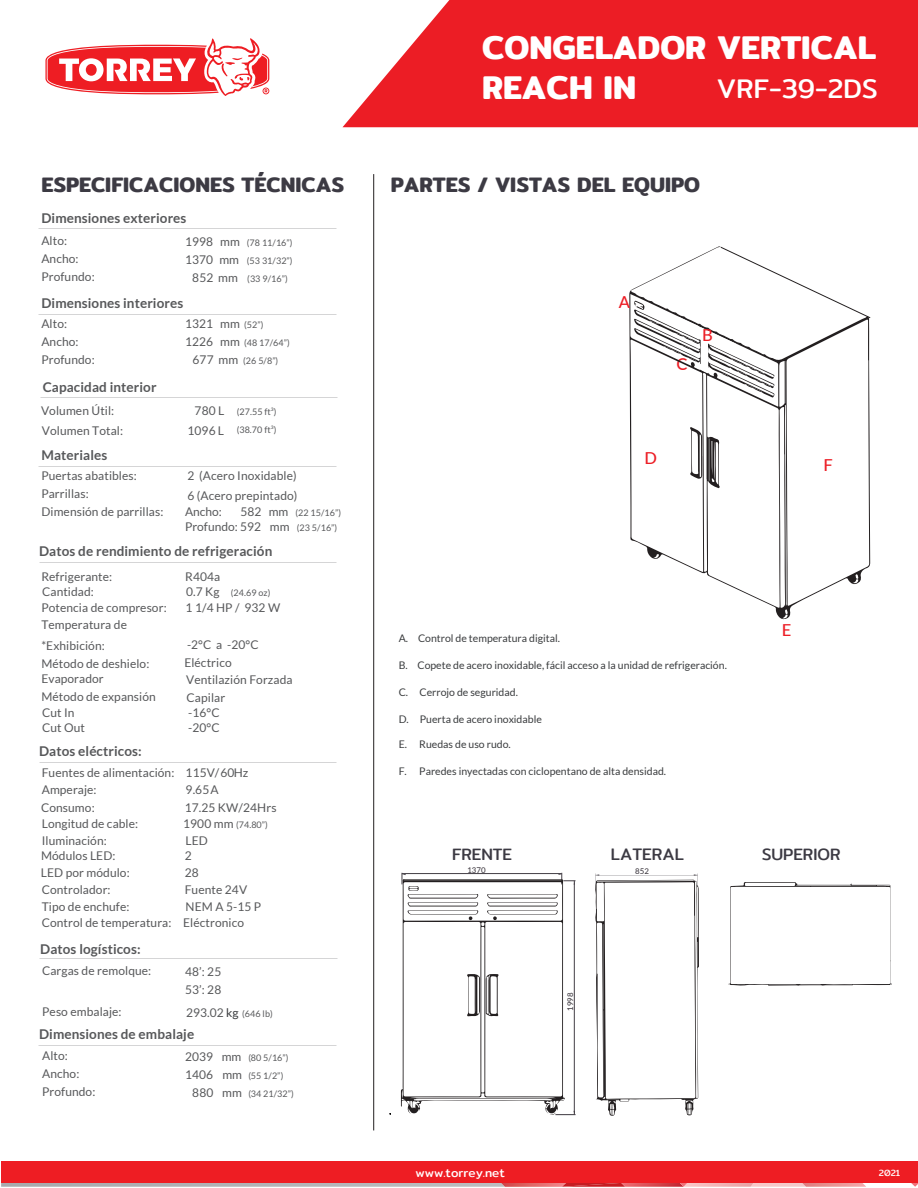
<style>
.page{position:relative;width:918px;height:1188px;background:#fff}
.page>*{position:absolute;margin:0;border:0;box-sizing:border-box;transform-origin:0 0}
.t1{font:600 33px/39.6px "Mitr";color:#fff}
.t2{font:27px "Mitr";color:#fff}
.t3{font:600 21px "Mitr";color:#3c3a43}
.t4{font:16.8px "Mitr";color:#3c3a43}
.t5{font:16.5px "Mitr";color:#3c3a43}
.t6{font:500 16.5px "Lato";color:#ec1d25}
.t7{font:700 13.5px "Lato";letter-spacing:.005em;color:#57585a}
.t8{font:12px/18px "Lato";letter-spacing:.01em;color:#57585a}
.t9{font:12px "Mitr";color:#fff}
.t10{font:10.5px "Lato";color:#3a3c3e}
.t11{font:9px/18px "Lato";letter-spacing:.01em;color:#57585a}
.t12{font:9px "Mitr";color:#fff}
.t13{font:500 7.95px "Lato";color:#433e45}
.s1{font-size:12px}
.s2{font-size:9px}
.s3{font-size:12px;color:#3a3c3e}
</style>
<div class="page">
<svg style="left:343px;top:0;width:575px;height:127px;background:#ed3139"></svg>
<svg style="left:911px;top:1183px;width:7px;height:4px"></svg>
<svg style="left:1px;top:1183px;width:865px;height:4px;background:#caa2a5"></svg>
<div style="left:1px;top:1162px;width:917px;height:21px;background:#ee1d23"></div>
<hr style="left:373px;top:174px;width:1px;height:956px;background:#231f20">
<svg style="left:45px;top:38px;width:225px;height:58px"></svg>
<svg style="left:401px;top:874px;width:164px;height:241px"></svg>
<svg style="left:729px;top:882px;width:163px;height:104px"></svg>
<svg style="left:595px;top:874px;width:104px;height:242px"></svg>
<svg style="left:629px;top:289px;width:241px;height:331px"></svg>
<svg style="left:690px;top:427px;width:12px;height:52px"></svg>
<svg style="left:633px;top:246px;width:238px;height:146px"></svg>
<div style="left:701px;top:339px;width:7px;height:27px;background:#fff"></div>
<h3 class="t3" style="left:41px;top:169px;width:304px">ESPECIFICACIONES TÉCNICAS</h3>
<p class="t7" style="left:41px;top:210px;width:147px">Dimensiones exteriores</p>
<p class="t8" style="left:41px;top:232px;width:55px">Alto:<br>Ancho:<br>Profundo:</p>
<p class="t7" style="left:41px;top:295px;width:143px">Dimensiones interiores</p>
<p class="t8" style="left:41px;top:315px;width:55px">Alto:<br>Ancho:<br>Profundo:</p>
<p class="t8" style="left:185px;top:232px;width:30px">1998</p>
<p class="t11" style="left:220px;top:233px;width:74px"><span class="s1">mm</span> (78 11/16”)</p>
<p class="t8" style="left:192px;top:268px;width:47px">852 mm</p>
<p class="t8" style="left:185px;top:250px;width:30px">1370</p>
<p class="t11" style="left:247px;top:251px;width:47px;text-indent:-28px"><span class="s1">mm</span> (53 31/32”) (33 9/16”)</p>
<p class="t8" style="left:185px;top:315px;width:80px">1321 mm <span class="s2">(52”)</span></p>
<p class="t11" style="left:185px;top:334px;width:106px;text-align:center"><span class="s1">1226 mm</span> (48 17/64”)<br><span class="s1">677 mm</span> (26 5/8”)</p>
<p class="t7" style="left:43px;top:379px;width:115px">Capacidad interior</p>
<p class="t8" style="left:42px;top:421px;width:83px">Volumen Total:</p>
<p class="t8" style="left:41px;top:401px;width:75px">Volumen Útil:</p>
<p class="t11" style="left:195px;top:402px;width:84px"><span class="s1">780 L</span> (27.55 ft³)</p>
<p class="t11" style="left:188px;top:421px;width:91px"><span class="s1">1096 L</span> (38.70 ft³)</p>
<p class="t7" style="left:41px;top:447px;width:67px">Materiales</p>
<p class="t8" style="left:41px;top:467px;width:124px">Puertas abatibles:<br>Parrillas:<br>Dimensión de parrillas:</p>
<p class="t8" style="left:187px;top:467px;width:111px">2 (Acero Inoxidable)</p>
<p class="t8" style="left:185px;top:503px;width:38px">Ancho:</p>
<p class="t8" style="left:241px;top:503px;width:23px">582</p>
<p class="t11" style="left:269px;top:504px;width:74px"><span class="s1">mm</span> (22 15/16”)</p>
<p class="t8" style="left:185px;top:518px;width:154px">Profundo: 592 mm <span class="s2">(23 5/16”)</span></p>
<p class="t8" style="left:187px;top:486px;width:112px">6 (Acero prepintado)</p>
<p class="t7" style="left:39px;top:543px;width:235px">Datos de rendimiento de refrigeración</p>
<p class="t8" style="left:41px;top:567px;width:72px">Refrigerante:</p>
<p class="t8" style="left:41px;top:599px;width:127px;line-height:16.5px">Potencia de compresor:<br>Temperatura de</p>
<p class="t8" style="left:41px;top:636px;width:109px">*Exhibición:<br>Método de deshielo:</p>
<p class="t8" style="left:41px;top:669px;width:116px">Evaporador<br>Método de expansión</p>
<p class="t8" style="left:185px;top:568px;width:37px">R404a</p>
<p class="t8" style="left:186px;top:599px;width:96px">1 1/4 HP / 932 W</p>
<p class="t8" style="left:184px;top:636px;width:110px">-2°C a -20°C<br>Eléctrico<br>Ventilazión Forzada<br>Capilar</p>
<p class="t8" style="left:42px;top:583px;width:53px">Cantidad:</p>
<p class="t11" style="left:186px;top:584px;width:86px"><span class="s1">0.7 Kg</span> (24.69 oz)</p>
<p class="t8" style="left:42px;top:705px;width:44px;line-height:15.3px">Cut In<br>Cut Out</p>
<p class="t8" style="left:188px;top:705px;width:33px;line-height:15.3px">-16°C -20°C</p>
<p class="t7" style="left:39px;top:743px;width:104px">Datos eléctricos:</p>
<p class="t8" style="left:42px;top:765px;width:134px;line-height:16.5px">Fuentes de alimentación:<br>Amperaje:</p>
<p class="t8" style="left:42px;top:816px;width:98px;line-height:16.5px">Longitud de cable:<br>Iluminación:</p>
<p class="t8" style="left:186px;top:765px;width:64px;line-height:16.5px">115V / 60Hz<br>9.65A</p>
<p class="t11" style="left:183px;top:816px;width:86px"><span class="s1">1900 mm</span> (74.80”)</p>
<p class="t8" style="left:186px;top:831px;width:24px">LED</p>
<p class="t8" style="left:41px;top:798px;width:55px">Consumo:</p>
<p class="t8" style="left:185px;top:798px;width:93px">17.25 KW/24Hrs</p>
<p class="t8" style="left:41px;top:847px;width:76px">Módulos LED:</p>
<p class="t8" style="left:185px;top:847px;width:8px">2</p>
<p class="t8" style="left:41px;top:864px;width:90px">LED por módulo:</p>
<p class="t8" style="left:185px;top:864px;width:16px">28</p>
<p class="t8" style="left:42px;top:880px;width:70px">Controlador:</p>
<p class="t8" style="left:185px;top:880px;width:64px">Fuente 24V</p>
<p class="t8" style="left:42px;top:898px;width:131px;line-height:16.5px">Tipo de enchufe:<br>Control de temperatura:</p>
<p class="t7" style="left:40px;top:941px;width:102px">Datos logísticos:</p>
<p class="t8" style="left:42px;top:961px;width:111px">Cargas de remolque:</p>
<p class="t8" style="left:42px;top:1003px;width:81px">Peso embalaje:</p>
<p class="t8" style="left:183px;top:898px;width:80px;line-height:16.5px">NEM A 5-15 P<br>Eléctronico</p>
<p class="t8" style="left:185px;top:963px;width:38px">48’: 25<br>53’: 28</p>
<p class="t11" style="left:186px;top:1005px;width:88px"><span class="s1">293.02</span> <span class="s3">kg</span> (646 lb)</p>
<p class="t7" style="left:39px;top:1026px;width:157px">Dimensiones de embalaje</p>
<p class="t8" style="left:42px;top:1047px;width:55px">Alto:<br>Ancho:<br>Profundo:</p>
<p class="t11" style="left:185px;top:1048px;width:105px"><span class="s1">2039 mm</span> (80 5/16”)</p>
<p class="t11" style="left:185px;top:1066px;width:100px"><span class="s1">1406 mm</span> (55 1/2”)</p>
<p class="t11" style="left:192px;top:1084px;width:103px"><span class="s1">880 mm</span> (34 21/32”)</p>
<h1 class="t1" style="left:482px;top:28px;width:395px">CONGELADOR VERTICAL<br>REACH IN</h1>
<h2 class="t2" style="left:717px;top:69px;width:162px">VRF-39-2DS</h2>
<h3 class="t3" style="left:391px;top:169px;width:311px">PARTES / VISTAS DEL EQUIPO</h3>
<h3 class="t6" style="left:619px;top:290px;width:13px">A</h3>
<h3 class="t6" style="left:677px;top:353px;width:12px">C</h3>
<h3 class="t6" style="left:702px;top:324px;width:12px">B</h3>
<h3 class="t6" style="left:644px;top:446px;width:14px">D</h3>
<h3 class="t6" style="left:823px;top:453px;width:11px">F</h3>
<p class="t10" style="left:399px;top:632px;width:163px">A. Control de temperatura digital.</p>
<p class="t10" style="left:399px;top:659px;width:330px">B. Copete de acero inoxidable, fácil acceso a la unidad de refrigeración.</p>
<p class="t10" style="left:399px;top:686px;width:11px">C.</p>
<p class="t10" style="left:399px;top:713px;width:145px">D. Puerta de acero inoxidable</p>
<p class="t10" style="left:399px;top:738px;width:114px">E. Ruedas de uso rudo.</p>
<p class="t10" style="left:399px;top:765px;width:269px">F. Paredes inyectadas con ciclopentano de alta densidad.</p>
<p class="t10" style="left:420px;top:686px;width:100px">Cerrojo de seguridad.</p>
<h3 class="t6" style="left:782px;top:618px;width:11px">E</h3>
<h3 class="t5" style="left:452px;top:842px;width:62px">FRENTE</h3>
<h3 class="t4" style="left:611px;top:842px;width:74px">LATERAL</h3>
<h3 class="t5" style="left:762px;top:842px;width:80px">SUPERIOR</h3>
<p class="t13" style="left:467px;top:864px;width:20px">1370</p>
<p class="t13" style="left:635px;top:865px;width:15px">852</p>
<p class="t13" style="left:565px;top:1011px;width:20px;rotate:-90deg">1998</p>
<p class="t9" style="left:415px;top:1164px;width:91px">www.torrey.net</p>
<p class="t12" style="left:879px;top:1166px;width:23px">2021</p>
</div>
